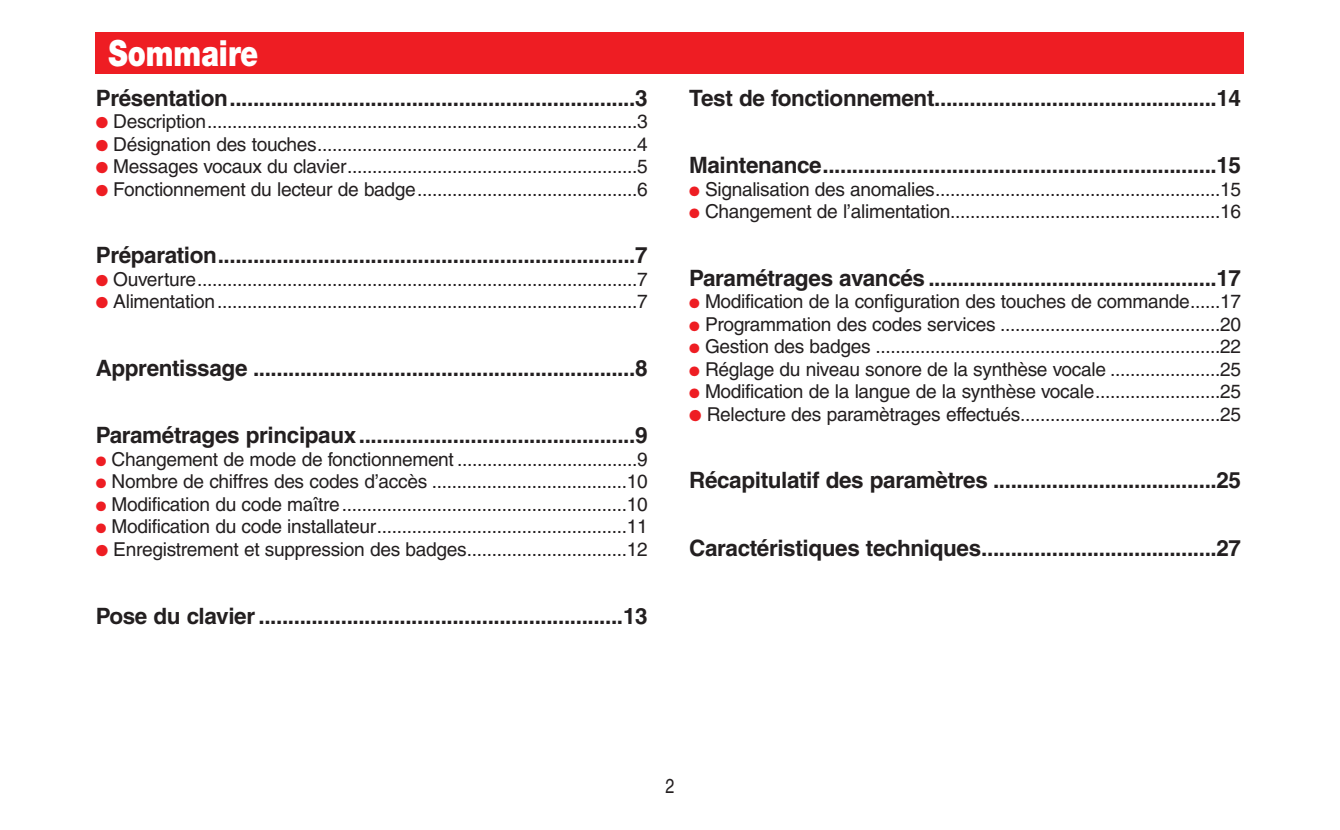
<style>
.page{position:relative;width:1340px;height:830px;background:#fff}
.page>*{position:absolute;margin:0;border:0;box-sizing:border-box;transform-origin:0 0}
.t1{font:900 36px "Helvetica Neue";color:#fff;scale:.8 1}
.t2{font:700 22.5px "Helvetica";letter-spacing:-.015em;color:#231f20}
.t3{font:20.25px "Helvetica";color:#231f20;scale:.8 1}
.t4{font:19.12px "Helvetica";letter-spacing:-.015em;color:#231f20}
.s1{color:#ee1d23}
</style>
<div class="page">
<div style="left:96px;top:32px;width:1148px;height:41px;background:#ee1d23"></div>
<h1 class="t1" style="left:108px;top:40px;width:189px">Sommaire</h1>
<p class="t2" style="left:96px;top:89px;width:553px">Présentation.....................................................................3</p>
<p class="t4" style="left:96px;top:114px;width:553px"><span class="s1">●</span> Description......................................................................................3</p>
<p class="t4" style="left:96px;top:137px;width:553px"><span class="s1">●</span> Désignation des touches................................................................4</p>
<p class="t4" style="left:96px;top:159px;width:553px"><span class="s1">●</span> Messages vocaux du clavier..........................................................5</p>
<p class="t4" style="left:96px;top:182px;width:553px"><span class="s1">●</span> Fonctionnement du lecteur de badge............................................6</p>
<p class="t2" style="left:96px;top:247px;width:553px">Préparation.......................................................................7</p>
<p class="t4" style="left:96px;top:272px;width:553px"><span class="s1">●</span> Ouverture........................................................................................7</p>
<p class="t4" style="left:96px;top:294px;width:553px"><span class="s1">●</span> Alimentation....................................................................................7</p>
<p class="t2" style="left:96px;top:359px;width:553px">Apprentissage .................................................................8</p>
<p class="t2" style="left:96px;top:427px;width:553px">Paramétrages principaux...............................................9</p>
<p class="t4" style="left:96px;top:452px;width:553px"><span class="s1">●</span> Changement de mode de fonctionnement ....................................9</p>
<p class="t4" style="left:96px;top:474px;width:553px"><span class="s1">●</span> Nombre de chiffres des codes d’accès .......................................10</p>
<p class="t4" style="left:96px;top:497px;width:553px"><span class="s1">●</span> Modification du code maître.........................................................10</p>
<p class="t4" style="left:96px;top:519px;width:553px"><span class="s1">●</span> Modification du code installateur..................................................11</p>
<p class="t4" style="left:96px;top:542px;width:553px"><span class="s1">●</span> Enregistrement et suppression des badges................................12</p>
<p class="t2" style="left:96px;top:607px;width:553px">Pose du clavier ..............................................................13</p>
<p class="t2" style="left:689px;top:89px;width:553px">Test de fonctionnement................................................14</p>
<p class="t2" style="left:689px;top:157px;width:553px">Maintenance...................................................................15</p>
<p class="t4" style="left:689px;top:182px;width:553px"><span class="s1">●</span> Signalisation des anomalies.........................................................15</p>
<p class="t4" style="left:689px;top:204px;width:553px"><span class="s1">●</span> Changement de l’alimentation......................................................16</p>
<p class="t2" style="left:689px;top:269px;width:553px">Paramétrages avancés .................................................17</p>
<p class="t4" style="left:689px;top:294px;width:553px"><span class="s1">●</span> Modification de la configuration des touches de commande......17</p>
<p class="t4" style="left:689px;top:317px;width:553px"><span class="s1">●</span> Programmation des codes services ............................................20</p>
<p class="t4" style="left:689px;top:339px;width:553px"><span class="s1">●</span> Gestion des badges .....................................................................22</p>
<p class="t4" style="left:689px;top:362px;width:553px"><span class="s1">●</span> Réglage du niveau sonore de la synthèse vocale ......................25</p>
<p class="t4" style="left:689px;top:384px;width:553px"><span class="s1">●</span> Modification de la langue de la synthèse vocale.........................25</p>
<p class="t4" style="left:689px;top:407px;width:553px"><span class="s1">●</span> Relecture des paramètrages effectués........................................25</p>
<p class="t2" style="left:689px;top:472px;width:553px">Récapitulatif des paramètres ......................................25</p>
<p class="t2" style="left:689px;top:539px;width:553px">Caractéristiques techniques........................................27</p>
<p class="t3" style="left:665px;top:778px;width:13px">2</p>
</div>
